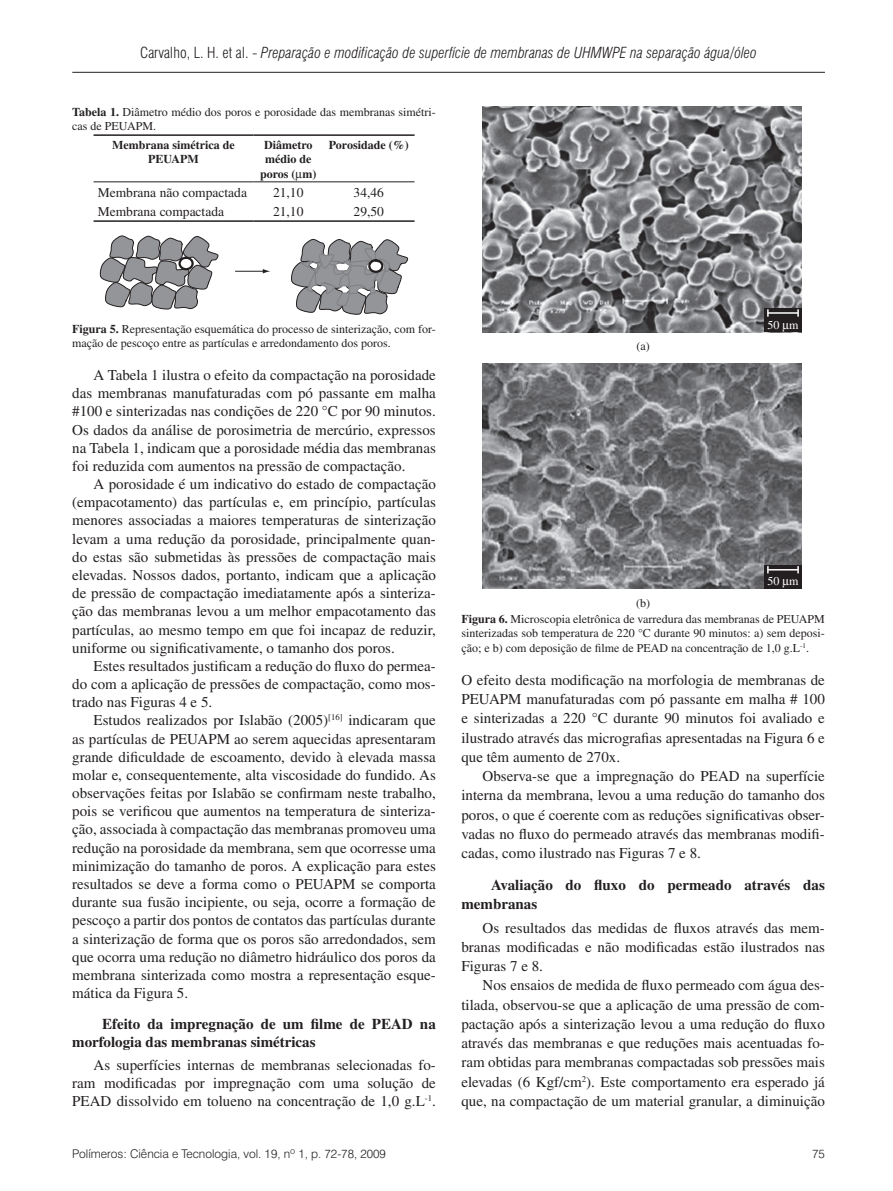
<style>
.page{position:relative;width:893px;height:1191px;background:#fff}
.page>*{position:absolute;margin:0;border:0;box-sizing:border-box;transform-origin:0 0}
._0__Corpo{font:15px/18.1px "Times";color:#231f20;text-align:justify}
._11__Sub_3o_nível{font:700 15px/19.2px "Times";color:#231f20}
.t1{font:italic 300 condensed 15px "Swiss 721 BT";color:#231f20}
._2__Texto_tabela{font:13.5px "Times";color:#231f20}
._1__Legenda{font:12px/14.4px "Times";color:#231f20}
._4__Cabeçalho_Tabela{font:700 12px/14.4px "Times";color:#231f20;text-align:center}
.t2{font:300 12px "Swiss 721 BT";color:#231f20}
.t3{font:12px "Times";color:#fff}
._5__Nomeação_de_figu{font:12px "Times";color:#231f20}
.s1{font-style:normal}
.s2{font-weight:700}
</style>
<div class="page">
<hr style="left:72px;top:72px;width:753px;height:1px;background:#231f20">
<hr style="left:94px;top:134px;width:160px;height:2px;background:#231f20">
<hr style="left:254px;top:134px;width:69px;height:2px;background:#231f20">
<hr style="left:323px;top:134px;width:92px;height:2px;background:#231f20">
<hr style="left:94px;top:220px;width:160px;height:2px;background:#231f20">
<hr style="left:254px;top:220px;width:69px;height:2px;background:#231f20">
<hr style="left:323px;top:220px;width:92px;height:2px;background:#231f20">
<hr style="left:94px;top:181px;width:160px;height:1px;background:#231f20">
<hr style="left:254px;top:181px;width:69px;height:1px;background:#231f20">
<hr style="left:323px;top:181px;width:92px;height:1px;background:#231f20">
<svg style="left:291px;top:239px;width:118px;height:76px"></svg>
<svg style="left:99px;top:235px;width:120px;height:75px"></svg>
<div style="left:178px;top:257px;width:16px;height:13px;border:2px solid #231f20;border-radius:50%"></div>
<div style="left:368px;top:259px;width:15px;height:14px;border:2px solid #231f20;border-radius:50%"></div>
<svg style="left:235px;top:269px;width:35px;height:4px"></svg>
<img style="left:483px;top:106px;width:319px;height:226px">
<div style="left:764px;top:308px;width:38px;height:24px;background:#231f20"></div>
<hr style="left:768px;top:312px;width:30px;height:2px;background:#fff">
<svg style="left:767px;top:309px;width:2px;height:8px"></svg>
<svg style="left:797px;top:309px;width:2px;height:8px"></svg>
<img style="left:483px;top:363px;width:319px;height:226px">
<div style="left:764px;top:565px;width:38px;height:23px;background:#231f20"></div>
<hr style="left:768px;top:569px;width:30px;height:1px;background:#fff">
<svg style="left:767px;top:566px;width:2px;height:7px"></svg>
<svg style="left:797px;top:566px;width:2px;height:7px"></svg>
<p class="t1" style="left:140px;top:44px;width:618px"><span class="s1">Carvalho, L. H. et al. -</span> Preparação e modificação de superfície de membranas de UHMWPE na separação água/óleo</p>
<p class="_1__Legenda" style="left:72px;top:104px;width:365px"><span class="s2">Tabela 1.</span> Diâmetro médio dos poros e porosidade das membranas simétri&shy;cas de PEUAPM.</p>
<p class="_4__Cabeçalho_Tabela" style="left:112px;top:137px;width:124px">Membrana simétrica de<br>PEUAPM</p>
<p class="_4__Cabeçalho_Tabela" style="left:260px;top:137px;width:58px">Diâmetro médio de poros ( m)</p>
<p class="_4__Cabeçalho_Tabela" style="left:329px;top:137px;width:81px">Porosidade (%)</p>
<p class="_2__Texto_tabela" style="left:98px;top:185px;width:151px">Membrana não compactada</p>
<p class="_2__Texto_tabela" style="left:273px;top:185px;width:32px">21,10</p>
<p class="_2__Texto_tabela" style="left:354px;top:185px;width:32px">34,46</p>
<p class="_2__Texto_tabela" style="left:98px;top:204px;width:128px">Membrana compactada</p>
<p class="_2__Texto_tabela" style="left:273px;top:204px;width:32px">21,10</p>
<p class="_2__Texto_tabela" style="left:354px;top:204px;width:32px">29,50</p>
<p class="_1__Legenda" style="left:72px;top:321px;width:365px"><span class="s2">Figura 5.</span> Representação esquemática do processo de sinterização, com for&shy;mação de pescoço entre as partículas e arredondamento dos poros.</p>
<p class="_0__Corpo" style="left:72px;top:366px;width:365px;text-indent:21px">A Tabela 1 ilustra o efeito da compactação na porosidade das membranas manufaturadas com pó passante em malha #100 e sinterizadas nas condições de 220 °C por 90 minutos.<br>Os dados da análise de porosimetria de mercúrio, expressos na Tabela 1, indicam que a porosidade média das membranas foi reduzida com aumentos na pressão de compactação.</p>
<p class="_0__Corpo" style="left:72px;top:475px;width:365px;text-indent:21px">A porosidade é um indicativo do estado de compactação (empacotamento) das partículas e, em princípio, partículas menores associadas a maiores temperaturas de sinterização levam a uma redução da porosidade, principalmente quan&shy;do estas são submetidas às pressões de compactação mais elevadas. Nossos dados, portanto, indicam que a aplicação de pressão de compactação imediatamente após a sinteriza&shy;ção das membranas levou a um melhor empacotamento das partículas, ao mesmo tempo em que foi incapaz de reduzir, uniforme ou significativamente, o tamanho dos poros.</p>
<p class="_0__Corpo" style="left:72px;top:656px;width:365px;text-indent:21px">Estes resultados justificam a redução do fluxo do permea&shy;do com a aplicação de pressões de compactação, como mos&shy;trado nas Figuras 4 e 5.</p>
<p class="_0__Corpo" style="left:72px;top:711px;width:365px;text-indent:21px">Estudos realizados por Islabão (2005)<sup>[16]</sup> indicaram que as partículas de PEUAPM ao serem aquecidas apresentaram grande dificuldade de escoamento, devido à elevada massa molar e, consequentemente, alta viscosidade do fundido. As observações feitas por Islabão se confirmam neste trabalho, pois se verificou que aumentos na temperatura de sinteriza&shy;ção, associada à compactação das membranas promoveu uma redução na porosidade da membrana, sem que ocorresse uma minimização do tamanho de poros. A explicação para estes resultados se deve a forma como o PEUAPM se comporta durante sua fusão incipiente, ou seja, ocorre a formação de pescoço a partir dos pontos de contatos das partículas durante a sinterização de forma que os poros são arredondados, sem que ocorra uma redução no diâmetro hidráulico dos poros da membrana sinterizada como mostra a representação esque&shy;mática da Figura 5.</p>
<p class="_11__Sub_3o_nível" style="left:72px;top:1014px;width:365px;line-height:18.1px;text-indent:30px">Efeito da impregnação de um filme de PEAD na morfologia das membranas simétricas</p>
<p class="_0__Corpo" style="left:72px;top:1055px;width:365px;text-indent:21px">As superfícies internas de membranas selecionadas fo&shy;ram modificadas por impregnação com uma solução de PEAD dissolvido em tolueno na concentração de 1,0 g.L<sup>-1</sup>.</p>
<p class="_5__Nomeação_de_figu" style="left:636px;top:339px;width:15px">(a)</p>
<p class="_5__Nomeação_de_figu" style="left:636px;top:596px;width:15px">(b)</p>
<p class="t3" style="left:767px;top:318px;width:33px">50 m</p>
<p class="t3" style="left:767px;top:574px;width:33px">50 m</p>
<p class="_1__Legenda" style="left:461px;top:611px;width:365px;text-align:justify"><span class="s2">Figura 6.</span> Microscopia eletrônica de varredura das membranas de PEUAPM sinterizadas sob temperatura de 220 °C durante 90 minutos: a) sem deposi&shy;ção; e b) com deposição de filme de PEAD na concentração de 1,0 g.L<sup>-1</sup>.</p>
<p class="_0__Corpo" style="left:461px;top:670px;width:365px;line-height:19.2px">O efeito desta modificação na morfologia de membranas de PEUAPM manufaturadas com pó passante em malha # 100 e sinterizadas a 220 °C durante 90 minutos foi avaliado e ilustrado através das micrografias apresentadas na Figura 6 e que têm aumento de 270x.</p>
<p class="_0__Corpo" style="left:461px;top:766px;width:365px;line-height:19.2px;text-indent:21px">Observa-se que a impregnação do PEAD na superfície interna da membrana, levou a uma redução do tamanho dos poros, o que é coerente com as reduções significativas obser&shy;vadas no fluxo do permeado através das membranas modifi&shy;cadas, como ilustrado nas Figuras 7 e 8.</p>
<p class="_11__Sub_3o_nível" style="left:461px;top:875px;width:365px;text-indent:30px">Avaliação do fluxo do permeado através das membranas</p>
<p class="_0__Corpo" style="left:461px;top:918px;width:365px;line-height:19.2px;text-indent:21px">Os resultados das medidas de fluxos através das mem&shy;branas modificadas e não modificadas estão ilustrados nas Figuras 7 e 8.</p>
<p class="_0__Corpo" style="left:461px;top:975px;width:365px;line-height:19.2px;text-indent:21px">Nos ensaios de medida de fluxo permeado com água des&shy;tilada, observou-se que a aplicação de uma pressão de com&shy;pactação após a sinterização levou a uma redução do fluxo através das membranas e que reduções mais acentuadas fo&shy;ram obtidas para membranas compactadas sob pressões mais elevadas (6 Kgf/cm<sup>2</sup>). Este comportamento era esperado já que, na compactação de um material granular, a diminuição</p>
<p class="t2" style="left:72px;top:1146px;width:315px">Polímeros: Ciência e Tecnologia, vol. 19, nº 1, p. 72-78, 2009</p>
<p class="t2" style="left:812px;top:1146px;width:14px">75</p>
</div>
